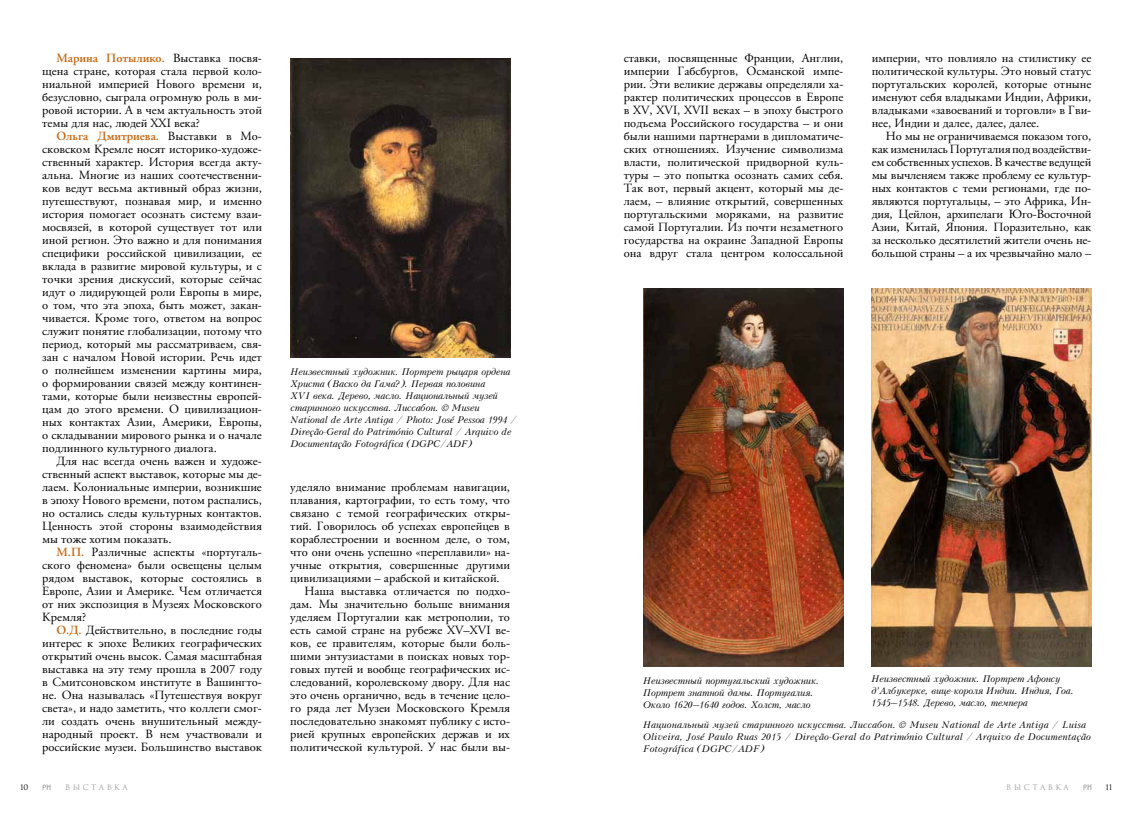
<style>
.page{position:relative;width:1134px;height:823px;background:#fff}
.page>*{position:absolute;margin:0;border:0;box-sizing:border-box;transform-origin:0 0}
.t1{font:12.5px/13px "APC Garamond";color:#000;text-align:justify}
.t2{font:italic 9px/12px "Kudryashev";letter-spacing:-.02em;color:#000}
.t3{font:italic 9px/12px "Kudryashev";color:#000}
.t4{font:7.5px "Romul";letter-spacing:.33em;color:#9c9d9d}
.t5{font:7.5px "Romul";color:#000}
.s1{font-weight:600;color:#c66a15}
.s2{font-family:"Times";font-size:10px}
</style>
<div class="page">
<svg style="left:43px;top:784px;width:8px;height:5px"></svg>
<svg style="left:1083px;top:784px;width:8px;height:5px"></svg>
<img style="left:291px;top:58px;width:219px;height:299px">
<img style="left:643px;top:288px;width:200px;height:378px">
<img style="left:872px;top:288px;width:219px;height:378px">
<p class="t1" style="left:42px;top:51px;width:221px;text-indent:14px"><span class="s1">Марина Потылико.</span> Выставка посвя&shy;щена стране, которая стала первой коло&shy;ниальной империей Нового времени и, безусловно, сыграла огромную роль в ми&shy;ровой истории. А в чем актуальность этой темы для нас, людей XXI века?</p>
<p class="t1" style="left:42px;top:129px;width:221px;text-indent:14px"><span class="s1">Ольга Дмитриева.</span> Выставки в Мо&shy;сковском Кремле носят историко-художе&shy;ственный характер. История всегда акту&shy;альна. Многие из наших соотечественни&shy;ков ведут весьма активный образ жизни, путешествуют, познавая мир, и именно история помогает осознать систему взаи&shy;мосвязей, в которой существует тот или иной регион. Это важно и для понимания специфики российской цивилизации, ее вклада в развитие мировой культуры, и с точки зрения дискуссий, которые сейчас идут о лидирующей роли Европы в мире, о том, что эта эпоха, быть может, закан&shy;чивается. Кроме того, ответом на вопрос служит понятие глобализации, потому что период, который мы рассматриваем, свя&shy;зан с началом Новой истории. Речь идет о полнейшем изменении картины мира, о формировании связей между континен&shy;тами, которые были неизвестны европей&shy;цам до этого времени. О цивилизацион&shy;ных контактах Азии, Америки, Европы, о складывании мирового рынка и о начале подлинного культурного диалога.</p>
<p class="t1" style="left:42px;top:454px;width:221px;text-indent:14px">Для нас всегда очень важен и художе&shy;ственный аспект выставок, которые мы де&shy;лаем. Колониальные империи, возникшие в эпоху Нового времени, потом распались, но остались следы культурных контактов.<br>Ценность этой стороны взаимодействия мы тоже хотим показать.</p>
<p class="t1" style="left:42px;top:545px;width:221px;text-indent:14px"><span class="s1">М.П.</span> Различные аспекты «португаль&shy;ского феномена» были освещены целым рядом выставок, которые состоялись в Европе, Азии и Америке. Чем отличается от них экспозиция в Музеях Московского Кремля?</p>
<p class="t1" style="left:42px;top:623px;width:221px;text-indent:14px"><span class="s1">О.Д.</span> Действительно, в последние годы интерес к эпохе Великих географических открытий очень высок. Самая масштабная выставка на эту тему прошла в 2007 году в Смитсоновском институте в Вашингто&shy;не. Она называлась «Путешествуя вокруг света», и надо заметить, что коллеги смог&shy;ли создать очень внушительный между&shy;народный проект. В нем участвовали и российские музеи. Большинство выставок</p>
<p class="t2" style="left:291px;top:366px;width:228px">Неизвестный художник. Портрет рыцаря ордена Христа (Васко да Гама?). Первая половина<br>XVI века. Дерево, масло. Национальный музей старинного искусства. Лиссабон. © Museu National de Arte Antiga / Photo: Jos<span class="s2">é</span> Pessoa 1994 / Dire<span class="s2">çã</span>o-Geral do Patrim<span class="s2">ó</span>nio Cultural / Arquivo de Documenta<span class="s2">çã</span>o Fotogr<span class="s2">á</span>fica (DGPC/ADF)</p>
<p class="t1" style="left:290px;top:480px;width:221px">уделяло внимание проблемам навигации,</p>
<p class="t1" style="left:290px;top:493px;width:221px">плавания, картографии, то есть тому, что</p>
<p class="t1" style="left:290px;top:506px;width:221px">связано с темой географических откры-</p>
<p class="t1" style="left:290px;top:519px;width:221px">тий. Говорилось об успехах европейцев в</p>
<p class="t1" style="left:290px;top:532px;width:221px">кораблестроении и военном деле, о том,</p>
<p class="t1" style="left:290px;top:545px;width:221px">что они очень успешно «переплавили» на-</p>
<p class="t1" style="left:290px;top:558px;width:221px">учные открытия, совершенные другими</p>
<p class="t1" style="left:290px;top:571px;width:211px">цивилизациями – арабской и китайской.</p>
<p class="t1" style="left:304px;top:584px;width:207px">Наша выставка отличается по подхо-</p>
<p class="t1" style="left:290px;top:597px;width:221px">дам. Мы значительно больше внимания</p>
<p class="t1" style="left:290px;top:610px;width:221px">уделяем Португалии как метрополии, то</p>
<p class="t1" style="left:290px;top:623px;width:221px">есть самой стране на рубеже XV–XVI ве-</p>
<p class="t1" style="left:290px;top:636px;width:221px">ков, ее правителям, которые были боль-</p>
<p class="t1" style="left:290px;top:649px;width:221px">шими энтузиастами в поисках новых тор-</p>
<p class="t1" style="left:290px;top:662px;width:221px">говых путей и вообще географических ис-</p>
<p class="t1" style="left:290px;top:675px;width:221px">следований, королевскому двору. Для нас</p>
<p class="t1" style="left:290px;top:688px;width:221px">это очень органично, ведь в течение цело-</p>
<p class="t1" style="left:290px;top:701px;width:221px">го ряда лет Музеи Московского Кремля</p>
<p class="t1" style="left:290px;top:714px;width:221px">последовательно знакомят публику с исто-</p>
<p class="t1" style="left:290px;top:727px;width:221px">рией крупных европейских держав и их</p>
<p class="t1" style="left:290px;top:740px;width:221px">политической культурой. У нас были вы-</p>
<p class="t1" style="left:624px;top:51px;width:221px">ставки, посвященные Франции, Англии, империи Габсбургов, Османской импе&shy;рии. Эти великие державы определяли ха&shy;рактер политических процессов в Европе в XV, XVI, XVII веках – в эпоху быстрого подъема Российского государства – и они были нашими партнерами в дипломатиче&shy;ских отношениях. Изучение символизма власти, политической придворной куль&shy;туры – это попытка осознать самих себя.<br>Так вот, первый акцент, который мы де&shy;лаем, – влияние открытий, совершенных португальскими моряками, на развитие самой Португалии. Из почти незаметного государства на окраине Западной Европы она вдруг стала центром колоссальной</p>
<p class="t1" style="left:872px;top:51px;width:221px">империи, что повлияло на стилистику ее политической культуры. Это новый статус португальских королей, которые отныне именуют себя владыками Индии, Африки, владыками «завоеваний и торговли» в Гви&shy;нее, Индии и далее, далее, далее.</p>
<p class="t1" style="left:872px;top:129px;width:221px;text-indent:14px">Но мы не ограничиваемся показом того, как изменилась Португалия под воздействи&shy;ем собственных успехов. В качестве ведущей мы вычленяем также проблему ее культур&shy;ных контактов с теми регионами, где по&shy;являются португальцы, – это Африка, Ин&shy;дия, Цейлон, архипелаги Юго-Восточной Азии, Китай, Япония. Поразительно, как за несколько десятилетий жители очень не&shy;большой страны – а их чрезвычайно мало –</p>
<p class="t2" style="left:871px;top:673px;width:204px">Неизвестный художник. Портрет Афонсу д’Албукерке, вице-короля Индии. Индия, Гоа.<br>1545–1548. Дерево, масло, темпера</p>
<p class="t2" style="left:643px;top:674px;width:178px">Неизвестный португальский художник.<br>Портрет знатной дамы. Португалия.<br>Около 1620–1640 годов. Холст, масло</p>
<p class="t3" style="left:643px;top:718px;width:449px">Национальный музей старинного искусства. Лиссабон. © Museu National de Arte Antiga / Luisa<br>Oliveira, Jos<span class="s2">é</span> Paulo Ruas 2015 / Dire<span class="s2">çã</span>o-Geral do Patrim<span class="s2">ó</span>nio Cultural / Arquivo de Documenta<span class="s2">çã</span>o<br>Fotogr<span class="s2">á</span>fica (DGPC/ADF)</p>
<p class="t5" style="left:20px;top:782px;width:10px">10</p>
<p class="t4" style="left:65px;top:782px;width:64px">выставка</p>
<p class="t4" style="left:1006px;top:782px;width:64px">выставка</p>
<p class="t5" style="left:1105px;top:782px;width:9px">11</p>
</div>
